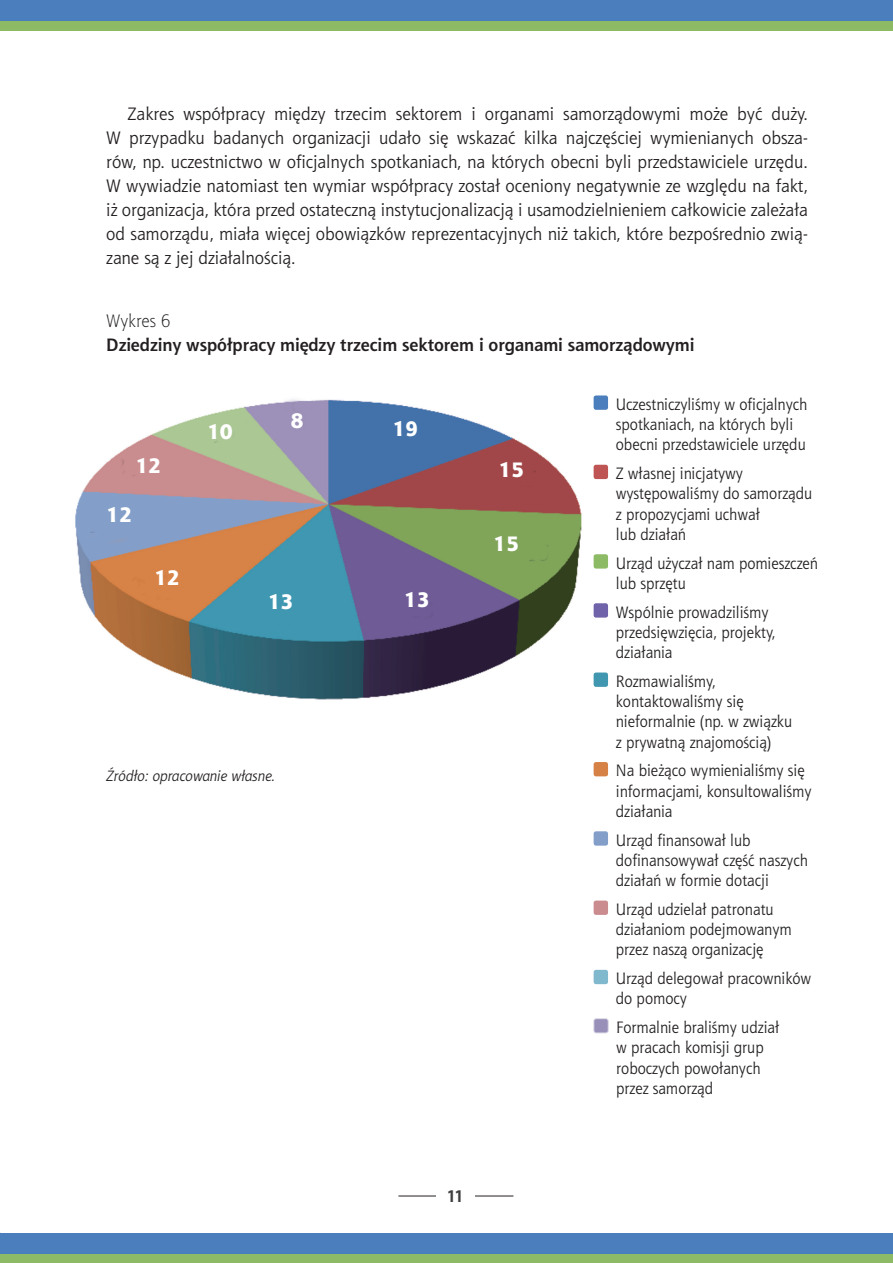
<style>
.page{position:relative;width:893px;height:1263px;background:#fff}
.page>*{position:absolute;margin:0;border:0;box-sizing:border-box;transform-origin:0 0}
.t1{font:21px "Aerton EFN Black";color:#fff}
.t2{font:18px/24px "Aerton EFN";color:#231f20;text-align:justify}
.t3{font:700 18px "Aerton EFN";color:#231f20}
.t4{font:300 18px "Aerton EFN";color:#231f20}
.t5{font:700 condensed 18px "Myriad Pro";color:#3e3e3f}
.t6{font:16.5px/20.2px "Aerton EFN";color:#231f20;scale:.95 1}
.t7{font:italic 15px "Aerton EFN";color:#231f20}
</style>
<div class="page">
<hr style="left:398px;top:1196px;width:115px;height:1px;background:#231f20">
<div style="left:436px;top:1183px;width:38px;height:25px;background:#fff"></div>
<div style="left:0;top:1247px;width:893px;height:16px;background:#8dba64"></div>
<div style="left:0;top:1233px;width:893px;height:20px;background:#4b7ebc"></div>
<div style="left:0;top:0;width:893px;height:26px;background:#4b7ebc"></div>
<div style="left:0;top:21px;width:893px;height:10px;background:#8dba64"></div>
<div style="left:594px;top:395px;width:14px;height:15px;background:#4b7ebc;border-radius:2px"></div>
<div style="left:594px;top:465px;width:14px;height:14px;background:#be5454;border-radius:2px"></div>
<div style="left:594px;top:554px;width:14px;height:15px;background:#8dba64;border-radius:2px"></div>
<div style="left:594px;top:603px;width:14px;height:15px;background:#7063aa;border-radius:2px"></div>
<div style="left:594px;top:672px;width:14px;height:15px;background:#4197b0;border-radius:2px"></div>
<div style="left:594px;top:762px;width:14px;height:14px;background:#d68146;border-radius:2px"></div>
<div style="left:594px;top:831px;width:14px;height:15px;background:#839fc9;border-radius:2px"></div>
<div style="left:594px;top:900px;width:14px;height:15px;background:#ca8c8f;border-radius:2px"></div>
<div style="left:594px;top:970px;width:14px;height:14px;background:#80b9cd;border-radius:2px"></div>
<div style="left:594px;top:1019px;width:14px;height:14px;background:#9990b9;border-radius:2px"></div>
<div style="left:594px;top:1018px;width:14px;height:15px;border:1px solid #e0ddea;border-radius:2px"></div>
<img style="left:75px;top:399px;width:507px;height:301px">
<p class="t2" style="left:106px;top:102px;width:703px;text-indent:21px">Zakres współpracy między trzecim sektorem i organami samorządowymi może być duży.<br>W przypadku badanych organizacji udało się wskazać kilka najczęściej wymienianych obsza&shy;rów, np. uczestnictwo w oficjalnych spotkaniach, na których obecni byli przedstawiciele urzędu.<br>W wywiadzie natomiast ten wymiar współpracy został oceniony negatywnie ze względu na fakt, iż organizacja, która przed ostateczną instytucjonalizacją i usamodzielnieniem całkowicie zależała od samorządu, miała więcej obowiązków reprezentacyjnych niż takich, które bezpośrednio zwią&shy;zane są z jej działalnością.</p>
<p class="t4" style="left:106px;top:310px;width:66px">Wykres 6</p>
<p class="t3" style="left:106px;top:334px;width:590px">Dziedziny współpracy między trzecim sektorem i organami samorządowymi</p>
<p class="t1" style="left:135px;top:453px;width:27px">12</p>
<p class="t1" style="left:106px;top:502px;width:27px">12</p>
<p class="t1" style="left:154px;top:565px;width:27px">12</p>
<p class="t1" style="left:207px;top:419px;width:27px">10</p>
<p class="t1" style="left:291px;top:408px;width:14px">8</p>
<p class="t1" style="left:393px;top:415px;width:27px">19</p>
<p class="t1" style="left:268px;top:589px;width:27px">13</p>
<p class="t1" style="left:404px;top:587px;width:27px">13</p>
<p class="t7" style="left:106px;top:767px;width:170px">Źródło: opracowanie własne.</p>
<p class="t1" style="left:498px;top:457px;width:27px">15</p>
<p class="t1" style="left:493px;top:531px;width:27px">15</p>
<p class="t5" style="left:448px;top:1185px;width:17px">11</p>
<p class="t6" style="left:616px;top:394px;width:203px">Uczestniczyliśmy w oficjalnych spotkaniach, na których byli obecni przedstawiciele urzędu</p>
<p class="t6" style="left:616px;top:463px;width:208px">Z własnej inicjatywy występowaliśmy do samorządu z propozycjami uchwał<br>lub działań</p>
<p class="t6" style="left:616px;top:553px;width:214px">Urząd użyczał nam pomieszczeń lub sprzętu</p>
<p class="t6" style="left:616px;top:602px;width:169px">Wspólnie prowadziliśmy przedsięwzięcia, projekty, działania</p>
<p class="t6" style="left:616px;top:671px;width:187px">Rozmawialiśmy, kontaktowaliśmy się nieformalnie (np. w związku z prywatną znajomością)</p>
<p class="t6" style="left:616px;top:760px;width:208px">Na bieżąco wymienialiśmy się informacjami, konsultowaliśmy działania</p>
<p class="t6" style="left:616px;top:830px;width:204px">Urząd finansował lub dofinansowywał część naszych działań w formie dotacji</p>
<p class="t6" style="left:616px;top:899px;width:187px">Urząd udzielał patronatu działaniom podejmowanym przez naszą organizację</p>
<p class="t6" style="left:616px;top:968px;width:207px">Urząd delegował pracowników do pomocy</p>
<p class="t6" style="left:616px;top:1017px;width:173px">Formalnie braliśmy udział w pracach komisji grup roboczych powołanych przez samorząd</p>
</div>
